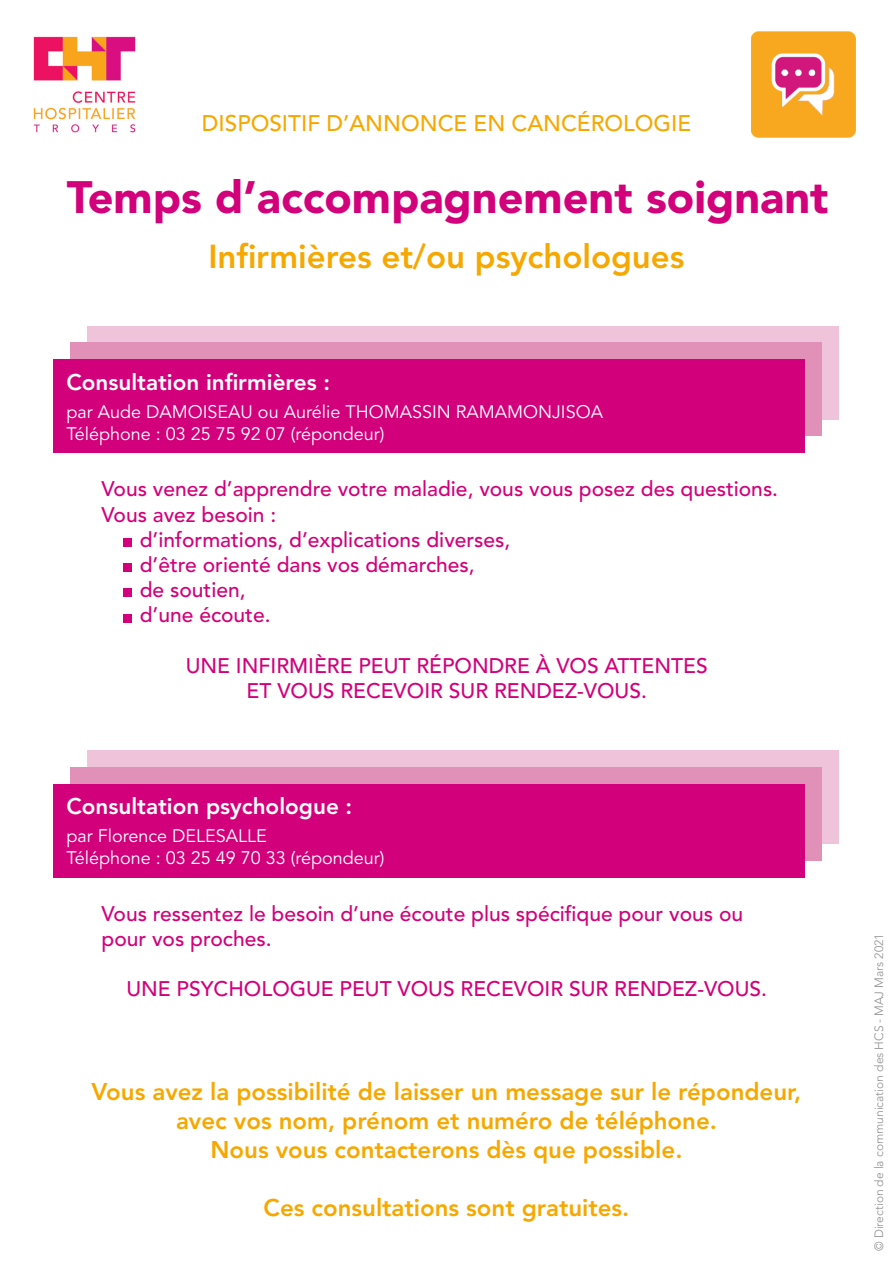
<style>
.page{position:relative;width:893px;height:1263px;background:#fff}
.page>*{position:absolute;margin:0;border:0;box-sizing:border-box;transform-origin:0 0}
.t1{font:900 45px "Avenir LT Std";color:#d2007a}
.t2{font:800 33px "Avenir LT Std";color:#f6a800}
.t3{font:800 24px "Avenir LT Std";color:#f6a800}
.t4{font:800 22.5px "Avenir LT Std";color:#fff}
.t5{font:500 22.5px "Avenir LT Std";color:#f6a800}
.t6{font:500 21px/25.2px "Avenir LT Std";color:#d2007a}
.t7{font:18px "Avenir LT Std";color:#fff}
.t8{font:300 12px "Avenir LT Std";color:#8f8d8d}
</style>
<div class="page">
<img style="left:33px;top:36px;width:103px;height:97px">
<img style="left:751px;top:32px;width:104px;height:106px">
<div style="left:88px;top:326px;width:751px;height:94px;background:#efc3d9"></div>
<div style="left:70px;top:342px;width:751px;height:94px;background:#e190b8"></div>
<div style="left:54px;top:360px;width:751px;height:93px;background:#d2007a"></div>
<div style="left:123px;top:538px;width:8px;height:9px;background:#d2007a"></div>
<div style="left:123px;top:563px;width:8px;height:9px;background:#d2007a"></div>
<div style="left:123px;top:589px;width:8px;height:8px;background:#d2007a"></div>
<div style="left:123px;top:614px;width:8px;height:8px;background:#d2007a"></div>
<div style="left:88px;top:750px;width:751px;height:94px;background:#efc3d9"></div>
<div style="left:70px;top:767px;width:751px;height:93px;background:#e190b8"></div>
<div style="left:54px;top:784px;width:751px;height:93px;background:#d2007a"></div>
<p class="t5" style="left:202px;top:110px;width:491px">DISPOSITIF D’ANNONCE EN CANCÉROLOGIE</p>
<p class="t1" style="left:67px;top:170px;width:763px">Temps d’accompagnement soignant</p>
<p class="t2" style="left:208px;top:237px;width:477px">Infirmières et/ou psychologues</p>
<p class="t4" style="left:66px;top:369px;width:265px">Consultation infirmières :</p>
<p class="t7" style="left:66px;top:402px;width:538px">par Aude DAMOISEAU ou Aurélie THOMASSIN RAMAMONJISOA</p>
<p class="t7" style="left:66px;top:423px;width:320px">Téléphone : 03 25 75 92 07 (répondeur)</p>
<p class="t6" style="left:102px;top:477px;width:678px">Vous venez d’apprendre votre maladie, vous vous posez des questions.</p>
<p class="t6" style="left:102px;top:502px;width:176px">Vous avez besoin :</p>
<p class="t6" style="left:140px;top:527px;width:372px">d’informations, d’explications diverses,</p>
<p class="t6" style="left:140px;top:553px;width:336px">d’être orienté dans vos démarches,</p>
<p class="t6" style="left:140px;top:578px;width:107px">de soutien,</p>
<p class="t6" style="left:140px;top:603px;width:132px">d’une écoute.</p>
<p class="t6" style="left:186px;top:653px;width:523px">UNE INFIRMIÈRE PEUT RÉPONDRE À VOS ATTENTES</p>
<p class="t6" style="left:247px;top:679px;width:402px">ET VOUS RECEVOIR SUR RENDEZ-VOUS.</p>
<p class="t4" style="left:66px;top:793px;width:287px">Consultation psychologue :</p>
<p class="t7" style="left:66px;top:826px;width:202px">par Florence DELESALLE</p>
<p class="t7" style="left:66px;top:847px;width:320px">Téléphone : 03 25 49 70 33 (répondeur)</p>
<p class="t6" style="left:102px;top:901px;width:643px">Vous ressentez le besoin d’une écoute plus spécifique pour vous ou pour vos proches.</p>
<p class="t6" style="left:126px;top:977px;width:642px">UNE PSYCHOLOGUE PEUT VOUS RECEVOIR SUR RENDEZ-VOUS.</p>
<p class="t3" style="left:92px;top:1078px;width:711px">Vous avez la possibilité de laisser un message sur le répondeur,</p>
<p class="t3" style="left:176px;top:1107px;width:542px">avec vos nom, prénom et numéro de téléphone.</p>
<p class="t3" style="left:211px;top:1135px;width:473px">Nous vous contacterons dès que possible.</p>
<p class="t3" style="left:264px;top:1193px;width:367px">Ces consultations sont gratuites.</p>
<p class="t8" style="left:872px;top:1251px;width:319px;rotate:-90deg">© Direction de la communication des HCS - MAJ Mars 2021</p>
</div>
